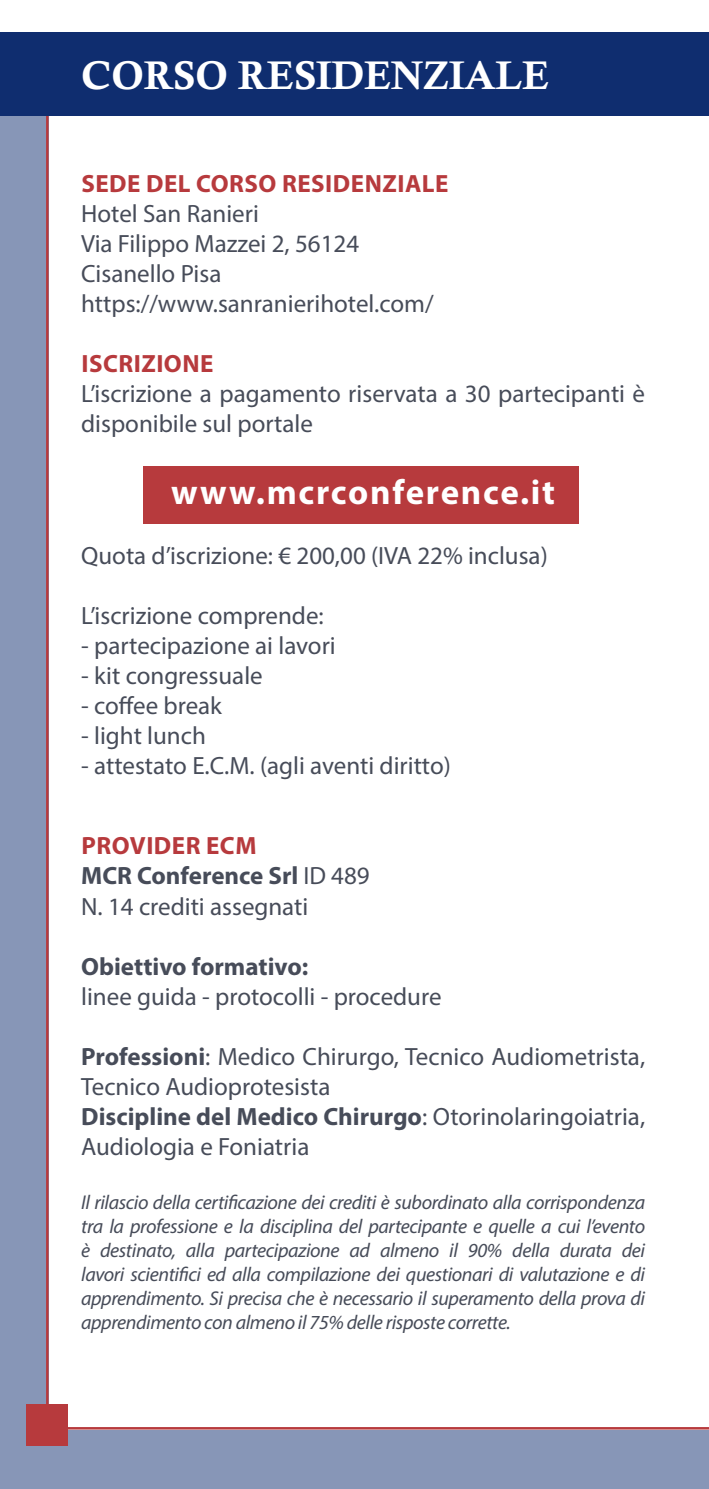
<style>
.page{position:relative;width:709px;height:1489px;background:#fff}
.page>*{position:absolute;margin:0;border:0;box-sizing:border-box;transform-origin:0 0}
.t1{font:40px "Calis MT Bol";color:#fff}
.t2{font:700 35px "Myriad Pro";letter-spacing:.05em;color:#fff}
.t3{font:25px/30px "Myriad Pro";color:#474c59}
.t4{font:700 25px "Myriad Pro";letter-spacing:.02em;color:#b73a3d}
.t5{font:700 25px "Myriad Pro";color:#474c59}
.t6{font:italic 20px/24px "Myriad Pro";letter-spacing:-.02em;color:#474c59;text-align:justify}
.s1{font-weight:400}
.s2{font-weight:700}
</style>
<div class="page">
<div style="left:0;top:40px;width:49px;height:1389px;background:#8796b7"></div>
<hr style="left:46px;top:92px;width:3px;height:1322px;background:#b73a3d">
<hr style="left:46px;top:1426px;width:663px;height:3px;background:#b73a3d">
<div style="left:0;top:1429px;width:709px;height:59px;background:#8796b7"></div>
<div style="left:27px;top:1404px;width:41px;height:41px;background:#b73a3d"></div>
<div style="left:144px;top:466px;width:435px;height:57px;background:#b73a3d"></div>
<div style="left:0;top:33px;width:709px;height:83px;background:#0f2d6f"></div>
<p class="t1" style="left:81px;top:53px;width:469px">CORSO RESIDENZIALE</p>
<p class="t4" style="left:81px;top:167px;width:368px">SEDE DEL CORSO RESIDENZIALE</p>
<p class="t3" style="left:81px;top:198px;width:179px">Hotel San Ranieri</p>
<p class="t3" style="left:81px;top:228px;width:279px">Via Filippo Mazzei 2, 56124</p>
<p class="t3" style="left:81px;top:258px;width:142px">Cisanello Pisa</p>
<p class="t3" style="left:81px;top:288px;width:354px">https://www.sanranierihotel.com/</p>
<p class="t4" style="left:81px;top:347px;width:134px">ISCRIZIONE</p>
<p class="t3" style="left:81px;top:378px;width:565px">L’iscrizione a pagamento riservata a 30 partecipanti è disponibile sul portale</p>
<p class="t2" style="left:171px;top:469px;width:385px">www.mcrconference.it</p>
<p class="t3" style="left:81px;top:540px;width:468px">Quota d’iscrizione: € 200,00 (IVA 22% inclusa)</p>
<p class="t3" style="left:81px;top:600px;width:244px">L’iscrizione comprende:</p>
<p class="t3" style="left:81px;top:630px;width:256px">- partecipazione ai lavori</p>
<p class="t3" style="left:81px;top:660px;width:183px">- kit congressuale</p>
<p class="t3" style="left:81px;top:690px;width:142px">- coffee break</p>
<p class="t3" style="left:81px;top:720px;width:126px">- light lunch</p>
<p class="t3" style="left:81px;top:750px;width:371px">- attestato E.C.M. (agli aventi diritto)</p>
<p class="t4" style="left:81px;top:829px;width:177px">PROVIDER ECM</p>
<p class="t5" style="left:81px;top:859px;width:290px">MCR Conference Srl <span class="s1">ID 489</span></p>
<p class="t3" style="left:81px;top:890px;width:229px">N. 14 crediti assegnati</p>
<p class="t5" style="left:81px;top:949px;width:229px">Obiettivo formativo:</p>
<p class="t3" style="left:81px;top:980px;width:362px">linee guida - protocolli - procedure</p>
<p class="t3" style="left:81px;top:1040px;width:565px"><span class="s2">Professioni</span>: Medico Chirurgo, Tecnico Audiometrista,<br>Tecnico Audioprotesista</p>
<p class="t3" style="left:81px;top:1100px;width:565px"><span class="s2">Discipline del Medico Chirurgo</span>: Otorinolaringoiatria,<br>Audiologia e Foniatria</p>
<p class="t6" style="left:81px;top:1189px;width:565px">Il rilascio della certificazione dei crediti è subordinato alla corrispondenza tra la professione e la disciplina del partecipante e quelle a cui l’evento è destinato, alla partecipazione ad almeno il 90% della durata dei lavori scientifici ed alla compilazione dei questionari di valutazione e di apprendimento. Si precisa che è necessario il superamento della prova di apprendimento con almeno il 75% delle risposte corrette.</p>
</div>
